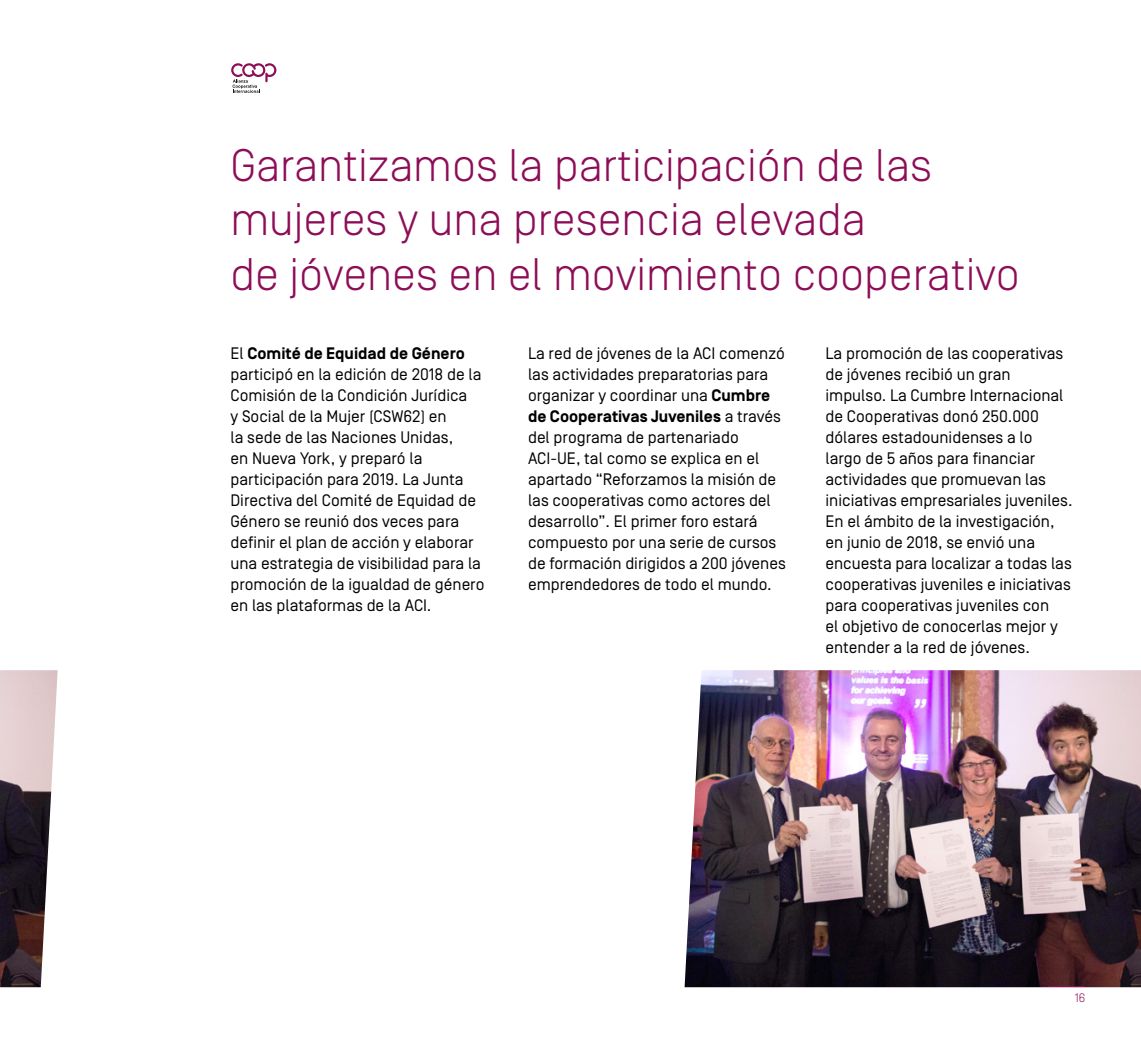
<style>
.page{position:relative;width:1141px;height:1042px;background:#fff}
.page>*{position:absolute;margin:0;border:0;box-sizing:border-box;transform-origin:0 0}
.t1{font:300 45.5px/54.6px "Simplon BP";color:#8d0d57}
.t2{font:16.62px/21px "Simplon BP Regular";color:#000}
.t3{font:300 12.25px "Simplon BP";color:#8d0d57}
.s1{font-family:"Simplon BP";font-weight:700}
</style>
<div class="page">
<svg style="left:231px;top:63px;width:45px;height:30px"></svg>
<img style="left:685px;top:670px;width:456px;height:317px">
<img style="left:0;top:670px;width:58px;height:317px">
<hr style="left:1048px;top:986px;width:37px;height:1px;background:#8d0d57">
<p class="t1" style="left:230px;top:137px;width:791px">Garantizamos la participación de las mujeres y una presencia elevada<br>de jóvenes en el movimiento cooperativo</p>
<p class="t2" style="left:230px;top:343px;width:255px">El <span class="s1">Comité de Equidad de Género </span>participó en la edición de 2018 de la<br>Comisión de la Condición Jurídica<br>y Social de la Mujer (CSW62) en<br>la sede de las Naciones Unidas,<br>en Nueva York, y preparó la participación para 2019. La Junta<br>Directiva del Comité de Equidad de<br>Género se reunió dos veces para definir el plan de acción y elaborar una estrategia de visibilidad para la promoción de la igualdad de género en las plataformas de la ACI.</p>
<p class="t2" style="left:528px;top:343px;width:259px">La red de jóvenes de la ACI comenzó las actividades preparatorias para organizar y coordinar una <span class="s1">Cumbre de Cooperativas Juveniles</span> a través del programa de partenariado ACI-UE, tal como se explica en el apartado “Reforzamos la misión de las cooperativas como actores del desarrollo”. El primer foro estará compuesto por una serie de cursos de formación dirigidos a 200 jóvenes emprendedores de todo el mundo.</p>
<p class="t2" style="left:826px;top:343px;width:249px">La promoción de las cooperativas de jóvenes recibió un gran impulso. La Cumbre Internacional de Cooperativas donó 250.000 dólares estadounidenses a lo largo de 5 años para financiar actividades que promuevan las iniciativas empresariales juveniles.<br>En el ámbito de la investigación, en junio de 2018, se envió una encuesta para localizar a todas las cooperativas juveniles e iniciativas para cooperativas juveniles con<br>el objetivo de conocerlas mejor y entender a la red de jóvenes.</p>
<p class="t3" style="left:1075px;top:990px;width:12px">16</p>
</div>
